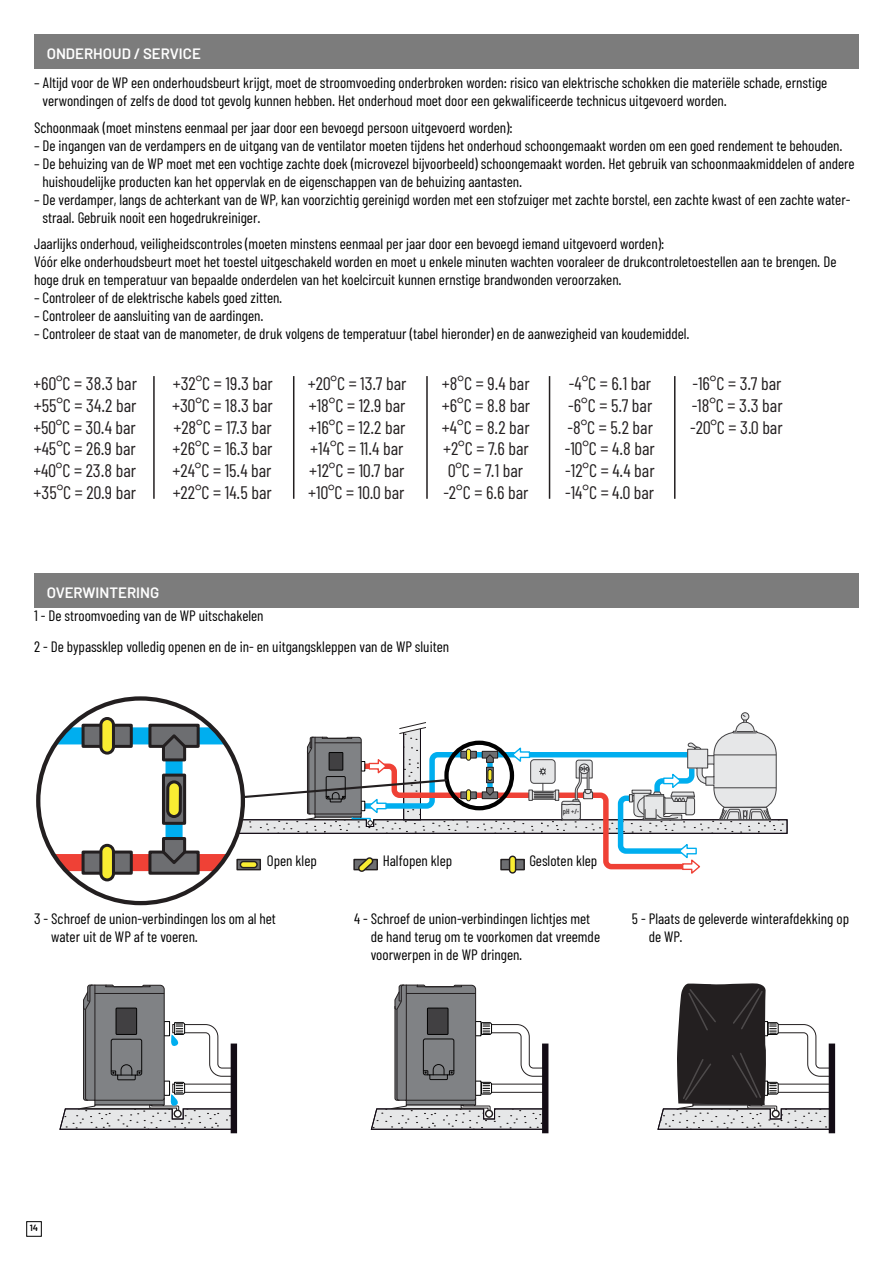
<style>
.page{position:relative;width:893px;height:1263px;background:#fff}
.page>*{position:absolute;margin:0;border:0;box-sizing:border-box;transform-origin:0 0}
.t1{font:18.15px/21.8px "Barlow Condensed";color:#231f20;text-align:justify}
.t2{font:15px/18px "Barlow Condensed";color:#000}
.t3{font:600 15px "Barlow";color:#fff}
.t4{font:600 9px "Barlow";color:#000}
.t5{font:600 7.35px "Barlow Condensed";color:#414042}
</style>
<div class="page">
<svg style="left:56px;top:727px;width:172px;height:17px"></svg>
<svg style="left:133px;top:854px;width:98px;height:17px"></svg>
<svg style="left:53px;top:854px;width:29px;height:17px"></svg>
<div style="left:166px;top:760px;width:17px;height:78px;background:#00aeef"></div>
<div style="left:150px;top:725px;width:48px;height:21px;background:#6d6e71"></div>
<div style="left:148px;top:724px;width:52px;height:24px;border:3px solid #231f20"></div>
<svg style="left:160px;top:734px;width:29px;height:29px"></svg>
<div style="left:163px;top:775px;width:22px;height:48px;background:#6d6e71"></div>
<div style="left:162px;top:774px;width:24px;height:51px;border:3px solid #231f20"></div>
<div style="left:168px;top:782px;width:12px;height:34px;background:#f9ed32;border-radius:6px"></div>
<div style="left:166px;top:780px;width:16px;height:38px;border:3px solid #231f20;border-radius:6px"></div>
<div style="left:83px;top:725px;width:48px;height:21px;background:#6d6e71"></div>
<div style="left:82px;top:724px;width:51px;height:24px;border:3px solid #231f20"></div>
<div style="left:101px;top:718px;width:12px;height:35px;background:#f9ed32;border-radius:6px"></div>
<div style="left:99px;top:717px;width:16px;height:38px;border:3px solid #231f20;border-radius:6px"></div>
<div style="left:83px;top:852px;width:48px;height:21px;background:#6d6e71"></div>
<div style="left:82px;top:850px;width:51px;height:25px;border:3px solid #231f20"></div>
<div style="left:101px;top:845px;width:12px;height:35px;background:#f9ed32;border-radius:6px"></div>
<div style="left:99px;top:844px;width:16px;height:37px;border:3px solid #231f20;border-radius:6px"></div>
<div style="left:150px;top:852px;width:48px;height:21px;background:#6d6e71"></div>
<div style="left:148px;top:850px;width:52px;height:25px;border:3px solid #231f20"></div>
<svg style="left:159px;top:835px;width:29px;height:29px"></svg>
<div style="left:231px;top:1043px;width:6px;height:90px;background:#130c15"></div>
<div style="left:542px;top:1043px;width:6px;height:90px;background:#130c15"></div>
<div style="left:829px;top:1043px;width:6px;height:90px;background:#130c15"></div>
<svg style="left:657px;top:983px;width:175px;height:147px"></svg>
<hr style="left:153px;top:376px;width:2px;height:123px;background:#231f20">
<hr style="left:293px;top:376px;width:1px;height:123px;background:#231f20">
<hr style="left:426px;top:376px;width:2px;height:123px;background:#231f20">
<hr style="left:549px;top:376px;width:1px;height:123px;background:#231f20">
<hr style="left:674px;top:376px;width:1px;height:123px;background:#231f20">
<svg style="left:237px;top:712px;width:550px;height:162px"></svg>
<svg style="left:59px;top:984px;width:175px;height:146px"></svg>
<svg style="left:371px;top:984px;width:175px;height:146px"></svg>
<div style="left:26px;top:1221px;width:16px;height:15px;border:1px solid #000"></div>
<div style="left:34px;top:34px;width:825px;height:34px;background:#7c7c7c"></div>
<div style="left:34px;top:573px;width:825px;height:34px;background:#7c7c7c"></div>
<p class="t3" style="left:47px;top:44px;width:156px">ONDERHOUD / SERVICE</p>
<p class="t2" style="left:43px;top:74px;width:786px;text-indent:-9px">– Altijd voor de WP een onderhoudsbeurt krijgt, moet de stroomvoeding onderbroken worden: risico van elektrische schokken die materiële schade, ernstige verwondingen of zelfs de dood tot gevolg kunnen hebben. Het onderhoud moet door een gekwalificeerde technicus uitgevoerd worden.</p>
<p class="t2" style="left:34px;top:118px;width:480px">Schoonmaak (moet minstens eenmaal per jaar door een bevoegd persoon uitgevoerd worden):</p>
<p class="t2" style="left:34px;top:136px;width:810px">– De ingangen van de verdampers en de uitgang van de ventilator moeten tijdens het onderhoud schoongemaakt worden om een goed rendement te behouden.</p>
<p class="t2" style="left:43px;top:154px;width:814px;text-indent:-9px">– De behuizing van de WP moet met een vochtige zachte doek (microvezel bijvoorbeeld) schoongemaakt worden. Het gebruik van schoonmaakmiddelen of andere huishoudelijke producten kan het oppervlak en de eigenschappen van de behuizing aantasten.</p>
<p class="t2" style="left:43px;top:190px;width:809px;text-indent:-9px">– De verdamper, langs de achterkant van de WP, kan voorzichtig gereinigd worden met een stofzuiger met zachte borstel, een zachte kwast of een zachte water&shy;straal. Gebruik nooit een hogedrukreiniger.</p>
<p class="t2" style="left:34px;top:235px;width:804px">Jaarlijks onderhoud, veiligheidscontroles (moeten minstens eenmaal per jaar door een bevoegd iemand uitgevoerd worden):<br>Vóór elke onderhoudsbeurt moet het toestel uitgeschakeld worden en moet u enkele minuten wachten vooraleer de drukcontroletoestellen aan te brengen. De hoge druk en temperatuur van bepaalde onderdelen van het koelcircuit kunnen ernstige brandwonden veroorzaken.</p>
<p class="t2" style="left:34px;top:289px;width:250px">– Controleer of de elektrische kabels goed zitten.</p>
<p class="t2" style="left:34px;top:307px;width:231px">– Controleer de aansluiting van de aardingen.</p>
<p class="t2" style="left:34px;top:325px;width:657px">– Controleer de staat van de manometer, de druk volgens de temperatuur (tabel hieronder) en de aanwezigheid van koudemiddel.</p>
<p class="t1" style="left:33px;top:372px;width:105px">+60°C = 38.3 bar +55°C = 34.2 bar +50°C = 30.4 bar +45°C = 26.9 bar +40°C = 23.8 bar +35°C = 20.9 bar</p>
<p class="t1" style="left:172px;top:372px;width:102px">+32°C = 19.3 bar +30°C = 18.3 bar +28°C = 17.3 bar +26°C = 16.3 bar +24°C = 15.4 bar +22°C = 14.5 bar</p>
<p class="t1" style="left:690px;top:372px;width:94px">-16°C = 3.7 bar -18°C = 3.3 bar -20°C = 3.0 bar</p>
<p class="t1" style="left:308px;top:372px;width:100px;text-align:left">+20°C = 13.7 bar +18°C = 12.9 bar +16°C = 12.2 bar +14°C = 11.4 bar +12°C = 10.7 bar +10°C = 10.0 bar</p>
<p class="t1" style="left:442px;top:372px;width:90px;text-align:center">+8°C = 9.4 bar +6°C = 8.8 bar +4°C = 8.2 bar +2°C = 7.6 bar<br>0°C = 7.1 bar -2°C = 6.6 bar</p>
<p class="t1" style="left:565px;top:372px;width:92px;text-align:left">-4°C = 6.1 bar -6°C = 5.7 bar -8°C = 5.2 bar -10°C = 4.8 bar -12°C = 4.4 bar -14°C = 4.0 bar</p>
<p class="t3" style="left:47px;top:583px;width:114px">OVERWINTERING</p>
<p class="t2" style="left:34px;top:600px;width:417px;line-height:30.8px">1 - De stroomvoeding van de WP uitschakelen<br>2 - De bypassklep volledig openen en de in- en uitgangskleppen van de WP sluiten</p>
<p class="t5" style="left:563px;top:806px;width:18px">pH +/-</p>
<p class="t2" style="left:267px;top:851px;width:52px">Open klep</p>
<p class="t2" style="left:383px;top:851px;width:71px">Halfopen klep</p>
<p class="t2" style="left:529px;top:851px;width:69px">Gesloten klep</p>
<p class="t2" style="left:51px;top:909px;width:226px;text-indent:-17px">3 - Schroef de union-verbindingen los om al het water uit de WP af te voeren.</p>
<p class="t2" style="left:371px;top:909px;width:231px;text-indent:-17px">4 - Schroef de union-verbindingen lichtjes met de hand terug om te voorkomen dat vreemde voorwerpen in de WP dringen.</p>
<p class="t2" style="left:649px;top:909px;width:202px;text-indent:-17px">5 - Plaats de geleverde winterafdekking op de WP.</p>
<p class="t4" style="left:30px;top:1222px;width:10px">14</p>
</div>
